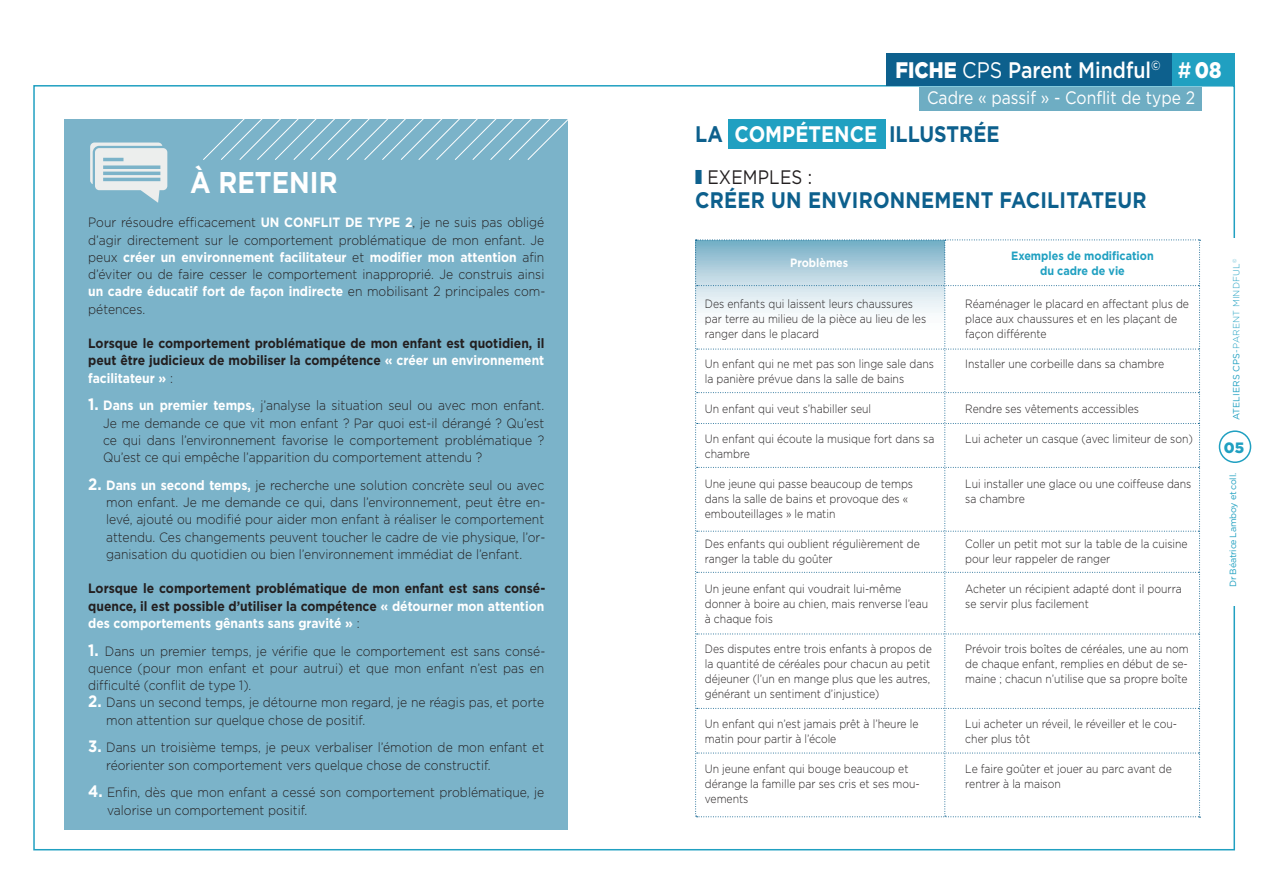
<style>
.page{position:relative;width:1263px;height:893px;background:#fff}
.page>*{position:absolute;margin:0;border:0;box-sizing:border-box;transform-origin:0 0}
.t1{font:700 30px "Gotham";color:#fff;scale:.87 1}
.t2{font:700 22.5px "Gotham";letter-spacing:.01em;color:#0d608d;scale:.87 1}
.t3{font:500 22.5px "Gotham";color:#fff;scale:.87 1}
.t4{font:19.5px "Gotham";letter-spacing:.01em;color:#231f20;scale:.87 1}
.t5{font:18px "Gotham";color:#fff;scale:.87 1}
.t6{font:900 15px "Gotham";color:#20a0c1}
.t7{font:300 13.5px/17.2px "Gotham";color:#231f20;text-align:justify;scale:.9 1}
.t8{font:700 13.5px/17.2px "Gotham";color:#231f20;text-align:justify;scale:.9 1}
.t9{font:300 12px/15px "Gotham";color:#231f20;scale:.87 1}
.t10{font:700 12px/15px "Gotham";color:#20a0c1;text-align:center;scale:.9 1}
.t11{font:700 12px "Gotham";color:#fff;scale:.9 1}
.t12{font:300 9px "Gotham";letter-spacing:.025em;color:#20a0c1}
.t13{font:9px "Gotham";letter-spacing:-.03em;color:#20a0c1}
.s1{font-weight:700;color:#fff}
.s2{color:#fff}
.s3{font-weight:300}
.s4{font-weight:700;font-size:16.5px;color:#fff}
.s5{font-weight:900}
.s6{font-weight:400}
.s7{font-family:"Monotype Sorts";color:#0d608d}
</style>
<div class="page">
<div style="left:1219px;top:430px;width:32px;height:33px;border:2px solid #20a0c1;border-radius:50%"></div>
<div style="left:886px;top:53px;width:344px;height:32px;background:#0d608d"></div>
<div style="left:1173px;top:53px;width:62px;height:32px;background:#20a0c1"></div>
<div style="left:919px;top:87px;width:283px;height:23px;background:#6eadc3"></div>
<div style="left:64px;top:119px;width:504px;height:711px;background:#7bb3c9"></div>
<svg style="left:203px;top:119px;width:365px;height:41px"></svg>
<svg style="left:90px;top:143px;width:77px;height:60px"></svg>
<div style="left:728px;top:119px;width:158px;height:30px;background:#20a0c1"></div>
<svg style="left:695px;top:240px;width:505px;height:578px"></svg>
<h1 class="t1" style="left:190px;top:164px;width:171px">À RETENIR</h1>
<p class="t7" style="left:88px;top:214px;width:509px">Pour résoudre efficacement <span class="s1">UN CONFLIT DE TYPE 2</span>, je ne suis pas obligé d’agir directement sur le comportement problématique de mon enfant. Je peux <span class="s1">créer un environnement facilitateur</span> et <span class="s1">modifier mon attention</span> afin d’éviter ou de faire cesser le comportement inapproprié. Je construis ainsi <span class="s1">un cadre éducatif fort de façon indirecte</span> en mobilisant 2 principales com&shy;pétences.</p>
<p class="t8" style="left:88px;top:334px;width:508px">Lorsque le comportement problématique de mon enfant est quotidien, il peut être judicieux de mobiliser la compétence <span class="s2">« créer un environnement facilitateur »</span> <span class="s3">:</span></p>
<p class="t7" style="left:103px;top:397px;width:492px;text-indent:-15px"><span class="s4">1.</span> <span class="s1">Dans un premier temps,</span> j’analyse la situation seul ou avec mon enfant.<br>Je me demande ce que vit mon enfant ? Par quoi est-il dérangé ? Qu’est ce qui dans l’environnement favorise le comportement problématique ?<br>Qu’est ce qui empêche l’apparition du comportement attendu ?</p>
<p class="t7" style="left:106px;top:476px;width:489px;text-indent:-18px"><span class="s4">2.</span> <span class="s1">Dans un second temps,</span> je recherche une solution concrète seul ou avec mon enfant. Je me demande ce qui, dans l’environnement, peut être en&shy;levé, ajouté ou modifié pour aider mon enfant à réaliser le comportement attendu. Ces changements peuvent toucher le cadre de vie physique, l’or&shy;ganisation du quotidien ou bien l’environnement immédiat de l’enfant.</p>
<p class="t8" style="left:88px;top:580px;width:509px">Lorsque le comportement problématique de mon enfant est sans consé&shy;quence, il est possible d’utiliser la compétence <span class="s2">« détourner mon attention des comportements gênants sans gravité »</span> <span class="s3">:</span></p>
<p class="t7" style="left:88px;top:642px;width:509px"><span class="s4">1.</span> Dans un premier temps, je vérifie que le comportement est sans consé&shy;quence (pour mon enfant et pour autrui) et que mon enfant n’est pas en difficulté (conflit de type 1).</p>
<p class="t7" style="left:106px;top:694px;width:488px;text-indent:-18px"><span class="s4">2.</span> Dans un second temps, je détourne mon regard, je ne réagis pas, et porte mon attention sur quelque chose de positif.</p>
<p class="t7" style="left:106px;top:739px;width:488px;text-indent:-18px"><span class="s4">3.</span> Dans un troisième temps, je peux verbaliser l’émotion de mon enfant et réorienter son comportement vers quelque chose de constructif.</p>
<p class="t7" style="left:107px;top:784px;width:487px;text-indent:-19px"><span class="s4">4.</span> Enfin, dès que mon enfant a cessé son comportement problématique, je valorise un comportement positif.</p>
<h2 class="t3" style="left:895px;top:56px;width:376px"><span class="s5">FICHE</span> <span class="s6">CPS</span> Parent Mindful<sup>©</sup> # <span class="s5">08</span></h2>
<h3 class="t5" style="left:927px;top:87px;width:310px">Cadre « passif » - Conflit de type 2</h3>
<h2 class="t2" style="left:695px;top:121px;width:351px">LA <span class="s2">COMPÉTENCE</span> ILLUSTRÉE</h2>
<h3 class="t4" style="left:695px;top:166px;width:136px"><span class="s7">z</span> EXEMPLES :</h3>
<h2 class="t2" style="left:695px;top:187px;width:520px">CRÉER UN ENVIRONNEMENT FACILITATEUR</h2>
<p class="t11" style="left:790px;top:255px;width:66px">Problèmes</p>
<p class="t9" style="left:705px;top:296px;width:256px">Des enfants qui laissent leurs chaussures par terre au milieu de la pièce au lieu de les ranger dans le placard</p>
<p class="t9" style="left:705px;top:356px;width:265px">Un enfant qui ne met pas son linge sale dans la panière prévue dans la salle de bains</p>
<p class="t9" style="left:705px;top:401px;width:193px">Un enfant qui veut s’habiller seul</p>
<p class="t9" style="left:705px;top:431px;width:265px">Un enfant qui écoute la musique fort dans sa chambre</p>
<p class="t9" style="left:705px;top:476px;width:241px">Une jeune qui passe beaucoup de temps dans la salle de bains et provoque des « embouteillages » le matin</p>
<p class="t9" style="left:705px;top:536px;width:249px">Des enfants qui oublient régulièrement de ranger la table du goûter</p>
<p class="t9" style="left:705px;top:581px;width:258px">Un jeune enfant qui voudrait lui-même donner à boire au chien, mais renverse l’eau à chaque fois</p>
<p class="t9" style="left:705px;top:641px;width:262px">Des disputes entre trois enfants à propos de la quantité de céréales pour chacun au petit déjeuner (l’un en mange plus que les autres, générant un sentiment d’injustice)</p>
<p class="t9" style="left:705px;top:716px;width:247px">Un enfant qui n’est jamais prêt à l’heure le matin pour partir à l’école</p>
<p class="t9" style="left:705px;top:761px;width:248px">Un jeune enfant qui bouge beaucoup et dérange la famille par ses cris et ses mou&shy;vements</p>
<p class="t10" style="left:1011px;top:248px;width:160px">Exemples de modification du cadre de vie</p>
<p class="t9" style="left:965px;top:296px;width:259px">Réaménager le placard en affectant plus de place aux chaussures et en les plaçant de façon différente</p>
<p class="t9" style="left:965px;top:356px;width:230px">Installer une corbeille dans sa chambre</p>
<p class="t9" style="left:965px;top:401px;width:201px">Rendre ses vêtements accessibles</p>
<p class="t9" style="left:965px;top:431px;width:263px">Lui acheter un casque (avec limiteur de son)</p>
<p class="t9" style="left:965px;top:476px;width:261px">Lui installer une glace ou une coiffeuse dans sa chambre</p>
<p class="t9" style="left:965px;top:536px;width:257px">Coller un petit mot sur la table de la cuisine pour leur rappeler de ranger</p>
<p class="t9" style="left:965px;top:581px;width:250px">Acheter un récipient adapté dont il pourra se servir plus facilement</p>
<p class="t9" style="left:965px;top:641px;width:258px;text-align:justify">Prévoir trois boîtes de céréales, une au nom de chaque enfant, remplies en début de se&shy;maine ; chacun n’utilise que sa propre boîte</p>
<p class="t9" style="left:965px;top:716px;width:245px">Lui acheter un réveil, le réveiller et le cou&shy;cher plus tôt</p>
<p class="t9" style="left:965px;top:761px;width:239px">Le faire goûter et jouer au parc avant de rentrer à la maison</p>
<p class="t12" style="left:1231px;top:420px;width:163px;rotate:-90deg"><span class="s6">ATELIERS CPS</span>-PARENT MINDFUL<sup>©</sup></p>
<p class="t6" style="left:1224px;top:438px;width:22px">05</p>
<p class="t13" style="left:1227px;top:587px;width:116px;rotate:-90deg">Dr Béatrice Lamboy et coll.</p>
</div>
